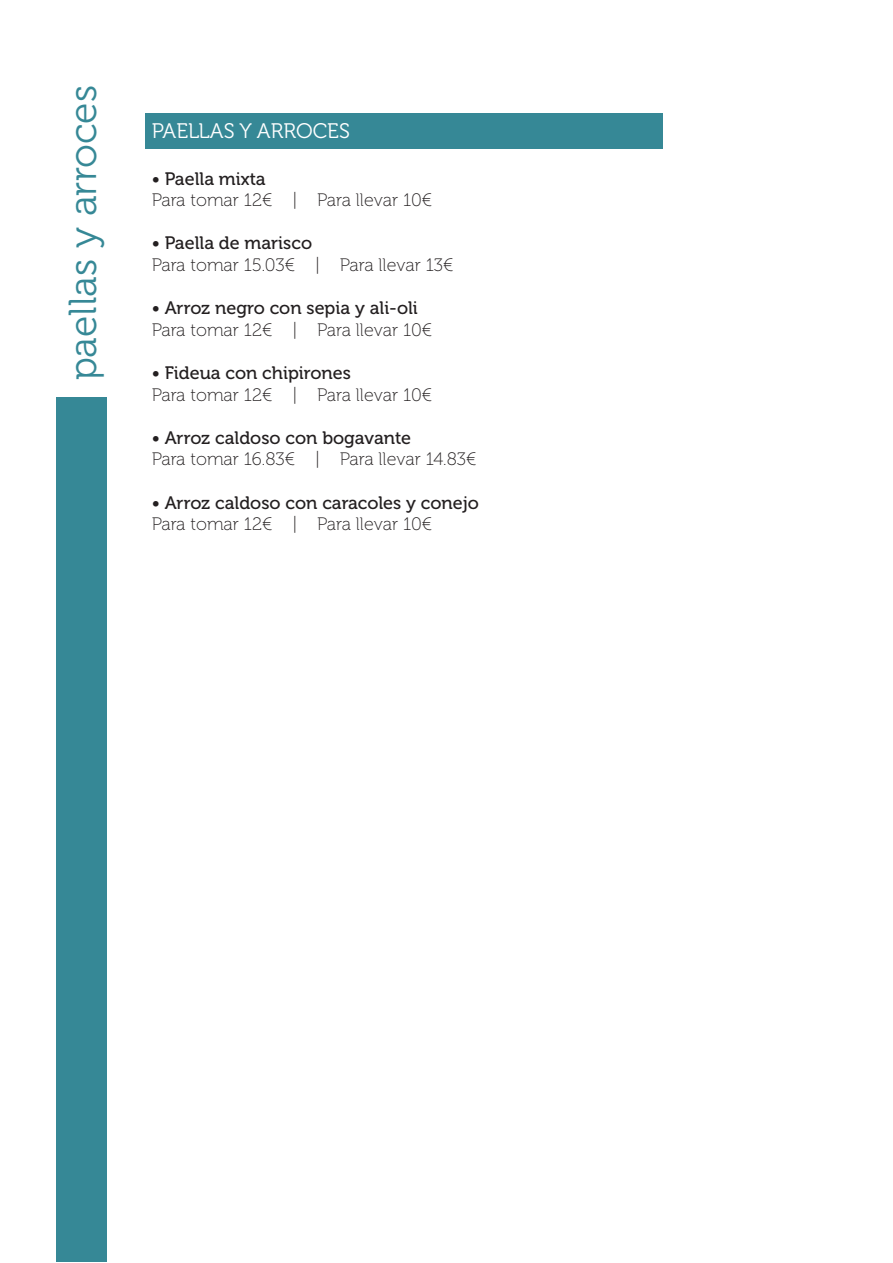
<style>
.page{position:relative;width:893px;height:1263px;background:#fff}
.page>*{position:absolute;margin:0;border:0;box-sizing:border-box;transform-origin:0 0}
.t1{font:39px "Museo 300";color:#368896}
.t2{font:21px "Museo 300";color:#fff}
.t3{font:18px "Museo 100";color:#231f20}
.t4{font:18px "Museo 500";color:#231f20}
</style>
<div class="page">
<div style="left:56px;top:398px;width:50px;height:864px;background:#368896"></div>
<div style="left:145px;top:113px;width:518px;height:36px;background:#368896"></div>
<p class="t1" style="left:62px;top:380px;width:297px;rotate:-90deg">paellas y arroces</p>
<p class="t2" style="left:152px;top:119px;width:200px">PAELLAS Y ARROCES</p>
<p class="t4" style="left:152px;top:168px;width:116px">• Paella mixta</p>
<p class="t3" style="left:152px;top:190px;width:282px">Para tomar 12€ | Para llevar 10€</p>
<p class="t4" style="left:152px;top:233px;width:162px">• Paella de marisco</p>
<p class="t3" style="left:152px;top:255px;width:303px">Para tomar 15.03€ | Para llevar 13€</p>
<p class="t4" style="left:152px;top:298px;width:268px">• Arroz negro con sepia y ali-oli</p>
<p class="t3" style="left:152px;top:320px;width:282px">Para tomar 12€ | Para llevar 10€</p>
<p class="t4" style="left:152px;top:363px;width:201px">• Fideua con chipirones</p>
<p class="t3" style="left:152px;top:385px;width:282px">Para tomar 12€ | Para llevar 10€</p>
<p class="t4" style="left:152px;top:428px;width:261px">• Arroz caldoso con bogavante</p>
<p class="t3" style="left:152px;top:450px;width:326px">Para tomar 16.83€ | Para llevar 14.83€</p>
<p class="t4" style="left:152px;top:492px;width:329px">• Arroz caldoso con caracoles y conejo</p>
<p class="t3" style="left:152px;top:514px;width:282px">Para tomar 12€ | Para llevar 10€</p>
</div>
